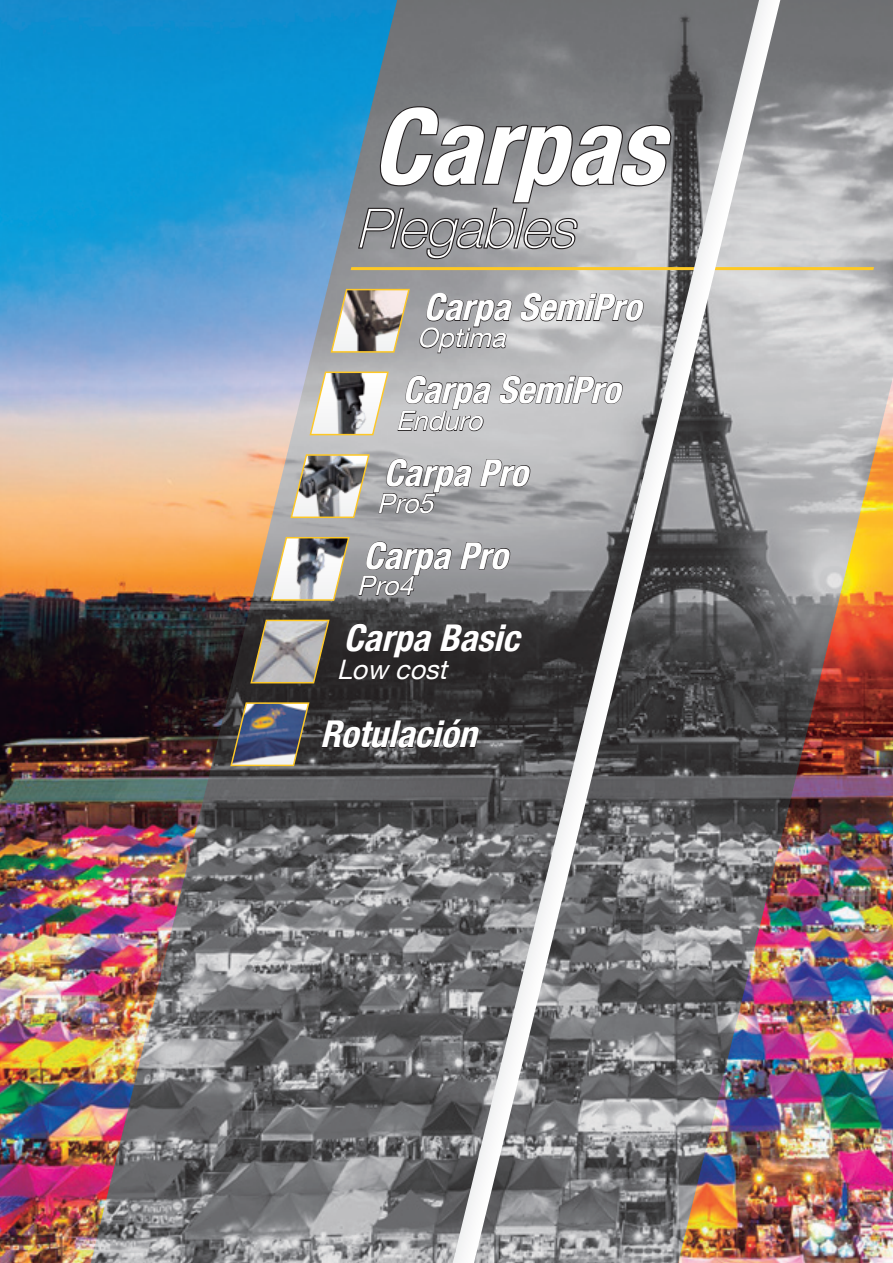
<style>
.page{position:relative;width:893px;height:1263px;background:#fff}
.page>*{position:absolute;margin:0;border:0;box-sizing:border-box;transform-origin:0 0}
.H1_-_títol{font:italic 700 condensed 105px "Helvetica Neue LT Com";color:#fff}
.H2_-_subtítol{font:italic 100 54px "Helvetica Neue LT Com";color:#fff}
.H3_-_títol{font:italic 700 condensed 36.9px "Helvetica Neue LT Com";color:#fff}
.H1_-_títol-2{font:italic 700 condensed 36.9px "Helvetica Neue LT Com";color:#fff}
.H3_-_subtítol{font:italic 26.85px "Helvetica Neue LT Com";color:#fff}
.H1_-_títol-3{font:italic 26.85px "Helvetica Neue LT Com";color:#fff}
</style>
<div class="page">
<img style="left:0;top:0;width:88px;height:1263px">
<img style="left:88px;top:0;width:805px;height:1263px">
<svg style="left:269px;top:536px;width:82px;height:65px"></svg>
<svg style="left:330px;top:288px;width:81px;height:65px"></svg>
<svg style="left:290px;top:453px;width:81px;height:66px"></svg>
<svg style="left:309px;top:371px;width:81px;height:65px"></svg>
<svg style="left:358px;top:541px;width:95px;height:55px;background:#858588"></svg>
<svg style="left:417px;top:293px;width:36px;height:61px;background:#8e8e91"></svg>
<svg style="left:378px;top:458px;width:75px;height:56px;background:#909092"></svg>
<svg style="left:397px;top:375px;width:56px;height:57px;background:#a4a4a5"></svg>
<hr style="left:351px;top:267px;width:523px;height:3px;background:#fec925">
<svg style="left:453px;top:0;width:327px;height:1263px;background:#888586"></svg>
<svg style="left:357px;top:105px;width:321px;height:156px;background:#898a8d"></svg>
<svg style="left:229px;top:619px;width:295px;height:196px;background:#494749"></svg>
<p class="H1_-_títol" style="left:372px;top:84px;width:324px">Carpas</p>
<p class="H2_-_subtítol" style="left:356px;top:196px;width:235px">Plegables</p>
<p class="H3_-_títol" style="left:424px;top:285px;width:230px">CarpaSemiPro</p>
<p class="H3_-_subtítol" style="left:417px;top:321px;width:97px">Optima</p>
<p class="H1_-_títol-2" style="left:403px;top:368px;width:230px">CarpaSemiPro</p>
<p class="H1_-_títol-3" style="left:396px;top:404px;width:95px">Enduro</p>
<p class="H3_-_títol" style="left:383px;top:451px;width:157px">CarpaPro</p>
<p class="H3_-_subtítol" style="left:377px;top:487px;width:65px">Pro5</p>
<p class="H3_-_títol" style="left:363px;top:534px;width:157px">CarpaPro</p>
<p class="H3_-_subtítol" style="left:357px;top:569px;width:65px">Pro4</p>
<p class="H3_-_títol" style="left:343px;top:616px;width:188px">CarpaBasic</p>
<p class="H3_-_subtítol" style="left:337px;top:652px;width:119px">Low cost</p>
<p class="H1_-_títol-2" style="left:320px;top:712px;width:169px">Rotulación</p>
</div>
